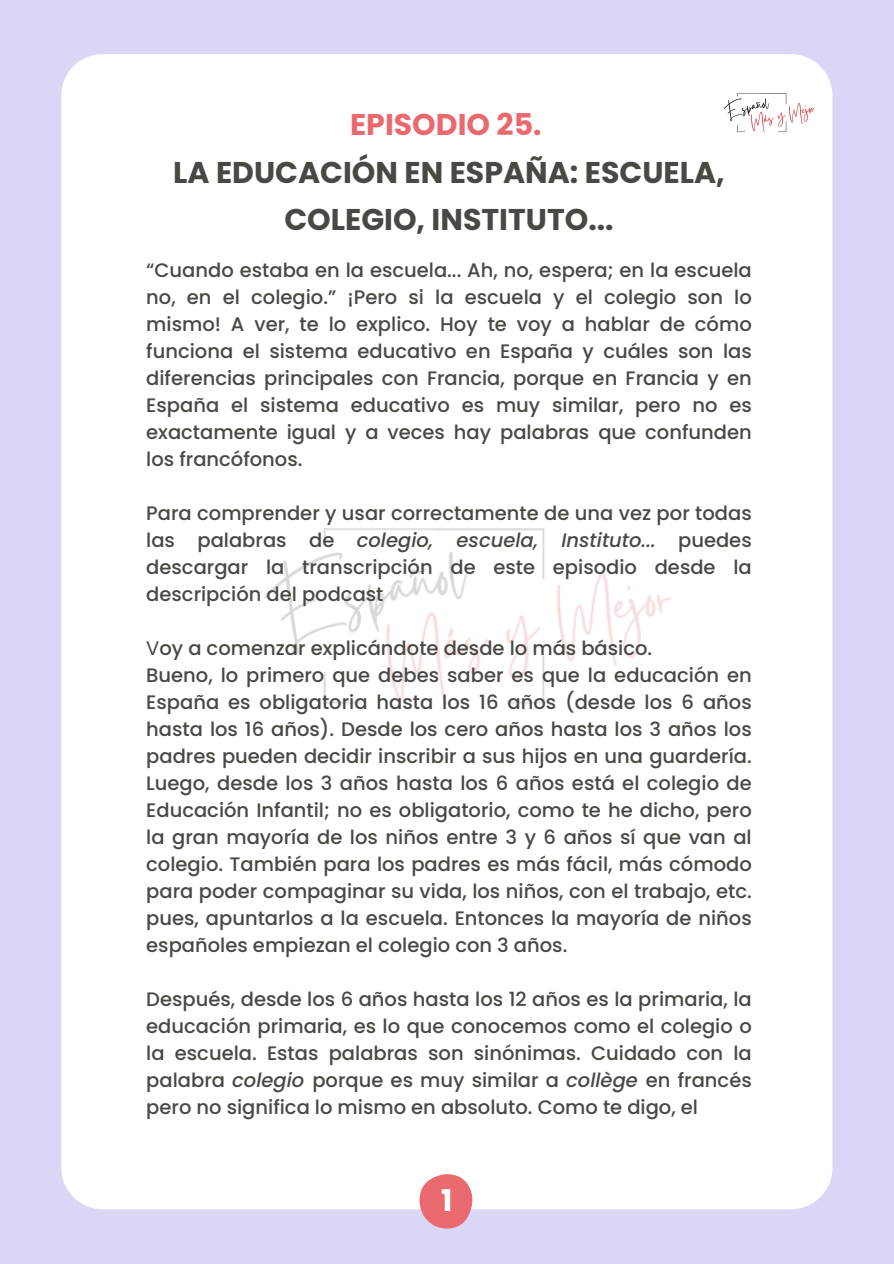
<style>
.page{position:relative;width:894px;height:1264px;background:#fff}
.page>*{position:absolute;margin:0;border:0;box-sizing:border-box;transform-origin:0 0}
.t1{font:700 30px/47.2px "Poppins";color:#474942;text-align:center}
.t2{font:700 30px "Poppins";color:#fff}
.t3{font:500 19.5px/27px "Poppins";color:#474942;text-align:justify}
.s1{color:#e9696f}
.s2{font-style:italic}
.s3{font-weight:400}
</style>
<div class="page">
<div style="left:0;top:0;width:893px;height:1263px;background:#dad7f6"></div>
<div style="left:61px;top:54px;width:771px;height:1155px;background:#fff"></div>
<div style="left:189px;top:351px;width:560px;height:561px;background:#fff"></div>
<svg style="left:419px;top:1174px;width:55px;height:55px;background:#e98891"></svg>
<img style="left:707px;top:54px;width:124px;height:124px">
<p class="t1" style="left:173px;top:101px;width:553px"><span class="s1">EPISODIO 25.<br></span>LA EDUCACIÓN EN ESPAÑA: ESCUELA,<br>COLEGIO, INSTITUTO...</p>
<h2 class="t3" style="left:146px;top:256px;width:607px">“Cuando estaba en la escuela... Ah, no, espera; en la escuela no, en el colegio.” ¡Pero si la escuela y el colegio son lo mismo! A ver, te lo explico. Hoy te voy a hablar de cómo funciona el sistema educativo en España y cuáles son las diferencias principales con Francia, porque en Francia y en España el sistema educativo es muy similar, pero no es exactamente igual y a veces hay palabras que confunden los francófonos.</h2>
<p class="t3" style="left:146px;top:499px;width:607px">Para comprender y usar correctamente de una vez por todas las palabras de <span class="s2">colegio, escuela, Instituto...</span> puedes descargar la transcripción de este episodio desde la descripción del podcast</p>
<p class="t3" style="left:146px;top:634px;width:507px"><span class="s3">V</span>oy a comenzar explicándote desde lo más básico.</p>
<h2 class="t3" style="left:146px;top:661px;width:607px">Bueno, lo primero que debes saber es que la educación en España es obligatoria hasta los 16 años (desde los 6 años hasta los 16 años). Desde los cero años hasta los 3 años los padres pueden decidir inscribir a sus hijos en una guardería.<br>Luego, desde los 3 años hasta los 6 años está el colegio de Educación Infantil; no es obligatorio, como te he dicho, pero la gran mayoría de los niños entre 3 y 6 años sí que van al colegio. También para los padres es más fácil, más cómodo para poder compaginar su vida, los niños, con el trabajo, etc. pues, apuntarlos a la escuela. Entonces la mayoría de niños españoles empiezan el colegio con 3 años.</h2>
<p class="t3" style="left:146px;top:985px;width:607px">Después, desde los 6 años hasta los 12 años es la primaria, la educación primaria, es lo que conocemos como el colegio o la escuela. Estas palabras son sinónimas. Cuidado con la palabra <span class="s2">colegio</span> porque es muy similar a <span class="s2">collège</span> en francés pero no significa lo mismo en absoluto. Como te digo, el</p>
<h1 class="t2" style="left:441px;top:1179px;width:13px">1</h1>
</div>
